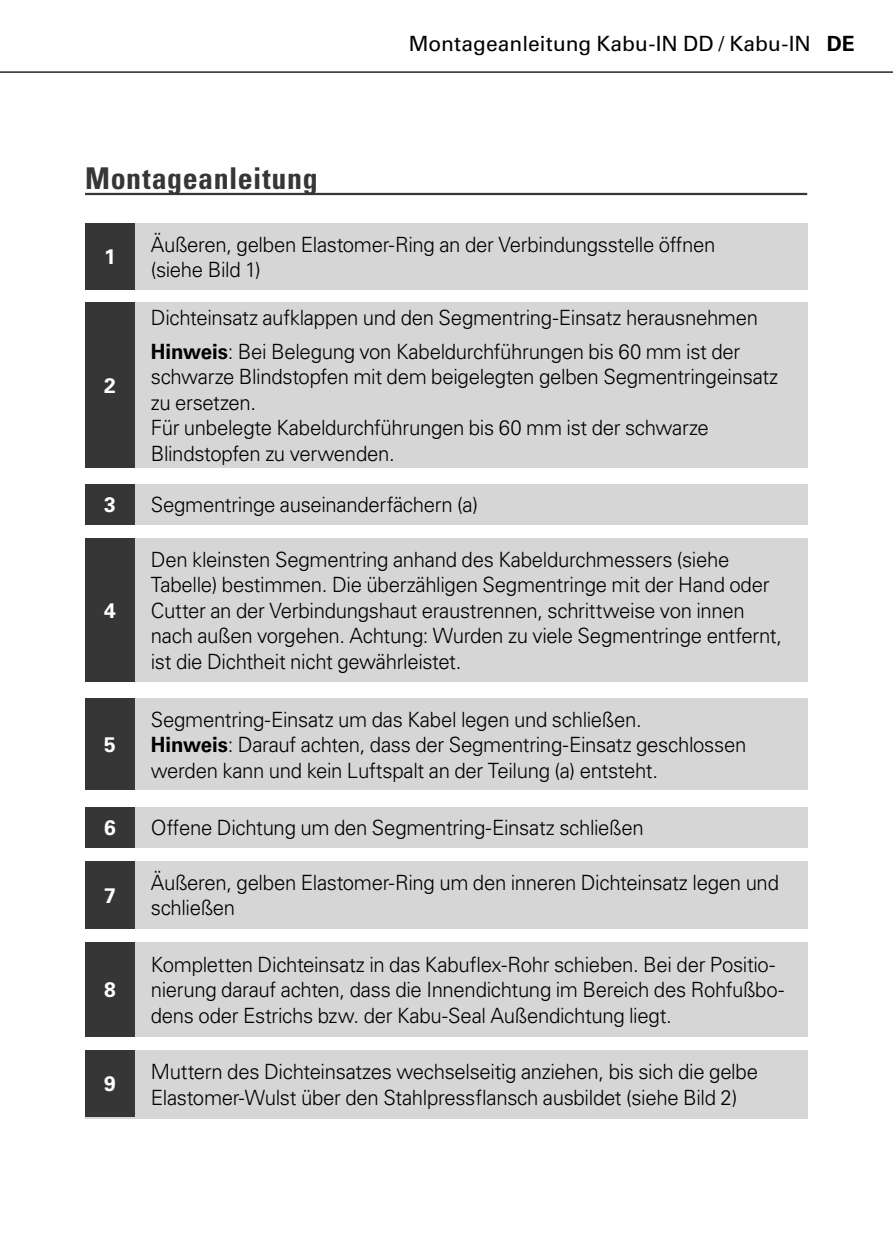
<style>
.page{position:relative;width:893px;height:1259px;background:#fff}
.page>*{position:absolute;margin:0;border:0;box-sizing:border-box;transform-origin:0 0}
.t1{font:700 condensed 30px "Univers LT Pro";letter-spacing:.02em;color:#363636}
.t2{font:300 21px/25.5px "Univers LT Pro 45";letter-spacing:-.015em;color:#000}
.t3{font:21px "Univers LT Pro 55 Roman";color:#000}
.t4{font:700 21px "Univers LT Pro 65";color:#fff}
.s1{font-family:"Univers LT Pro 65";font-weight:700}
</style>
<div class="page">
<hr style="left:0;top:71px;width:893px;height:2px;background:#000">
<hr style="left:85px;top:193px;width:722px;height:2px;background:#363636">
<div style="left:85px;top:223px;width:722px;height:66px;background:#d6d6d6"></div>
<div style="left:85px;top:302px;width:722px;height:166px;background:#d6d6d6"></div>
<div style="left:85px;top:484px;width:722px;height:40px;background:#d6d6d6"></div>
<div style="left:85px;top:538px;width:722px;height:143px;background:#d6d6d6"></div>
<div style="left:85px;top:699px;width:722px;height:91px;background:#d6d6d6"></div>
<div style="left:85px;top:807px;width:722px;height:40px;background:#d6d6d6"></div>
<div style="left:85px;top:861px;width:722px;height:67px;background:#d6d6d6"></div>
<div style="left:85px;top:942px;width:722px;height:94px;background:#d6d6d6"></div>
<div style="left:85px;top:1050px;width:722px;height:68px;background:#d6d6d6"></div>
<div style="left:85px;top:223px;width:50px;height:66px;background:#363636"></div>
<div style="left:85px;top:302px;width:50px;height:166px;background:#363636"></div>
<div style="left:85px;top:484px;width:50px;height:40px;background:#363636"></div>
<div style="left:85px;top:538px;width:50px;height:143px;background:#363636"></div>
<div style="left:85px;top:699px;width:50px;height:91px;background:#363636"></div>
<div style="left:85px;top:807px;width:50px;height:40px;background:#363636"></div>
<div style="left:85px;top:861px;width:50px;height:67px;background:#363636"></div>
<div style="left:85px;top:942px;width:50px;height:94px;background:#363636"></div>
<div style="left:85px;top:1050px;width:50px;height:67px;background:#363636"></div>
<h1 class="t1" style="left:85px;top:159px;width:234px">Montageanleitung</h1>
<p class="t3" style="left:409px;top:29px;width:448px">Montageanleitung Kabu-IN DD / Kabu-IN <span class="s1">DE</span></p>
<p class="t4" style="left:104px;top:242px;width:13px">1</p>
<p class="t4" style="left:104px;top:370px;width:13px">2</p>
<p class="t4" style="left:104px;top:490px;width:13px">3</p>
<p class="t4" style="left:104px;top:595px;width:13px">4</p>
<p class="t4" style="left:104px;top:730px;width:13px">5</p>
<p class="t4" style="left:104px;top:813px;width:13px">6</p>
<p class="t4" style="left:104px;top:880px;width:13px">7</p>
<p class="t4" style="left:104px;top:975px;width:13px">8</p>
<p class="t4" style="left:104px;top:1069px;width:13px">9</p>
<p class="t2" style="left:151px;top:231px;width:566px">Äußeren, gelben Elastomer-Ring an der Verbindungsstelle öffnen (siehe Bild 1)</p>
<p class="t2" style="left:151px;top:300px;width:609px;line-height:33.9px">Dichteinsatz aufklappen und den Segmentring-Einsatz herausnehmen<br><span class="s1">Hinweis</span>: Bei Belegung von Kabeldurchführungen bis 60 mm ist der</p>
<p class="t2" style="left:151px;top:363px;width:629px">schwarze Blindstopfen mit dem beigelegten gelben Segmentringeinsatz zu ersetzen.<br>Für unbelegte Kabeldurchführungen bis 60 mm ist der schwarze Blindstopfen zu verwenden.</p>
<p class="t2" style="left:151px;top:491px;width:329px">Segmentringe auseinanderfächern (a)</p>
<p class="t2" style="left:151px;top:546px;width:633px">Den kleinsten Segmentring anhand des Kabeldurchmessers (siehe Tabelle) bestimmen. Die überzähligen Segmentringe mit der Hand oder Cutter an der Verbindungshaut eraustrennen, schrittweise von innen nach außen vorgehen. Achtung: Wurden zu viele Segmentringe entfernt, ist die Dichtheit nicht gewährleistet.</p>
<p class="t2" style="left:151px;top:706px;width:597px">Segmentring-Einsatz um das Kabel legen und schließen.<br><span class="s1">Hinweis</span>: Darauf achten, dass der Segmentring-Einsatz geschlossen werden kann und kein Luftspalt an der Teilung (a) entsteht.</p>
<p class="t2" style="left:151px;top:814px;width:494px">Offene Dichtung um den Segmentring-Einsatz schließen</p>
<p class="t2" style="left:151px;top:869px;width:630px">Äußeren, gelben Elastomer-Ring um den inneren Dichteinsatz legen und schließen</p>
<p class="t2" style="left:151px;top:951px;width:635px">Kompletten Dichteinsatz in das Kabuflex-Rohr schieben. Bei der Positio&shy;nierung darauf achten, dass die Innendichtung im Bereich des Rohfußbo&shy;dens oder Estrichs bzw. der Kabu-Seal Außendichtung liegt.</p>
<p class="t2" style="left:151px;top:1058px;width:609px">Muttern des Dichteinsatzes wechselseitig anziehen, bis sich die gelbe<br>Elastomer-Wulst über den Stahlpressflansch ausbildet (siehe Bild 2)</p>
</div>
